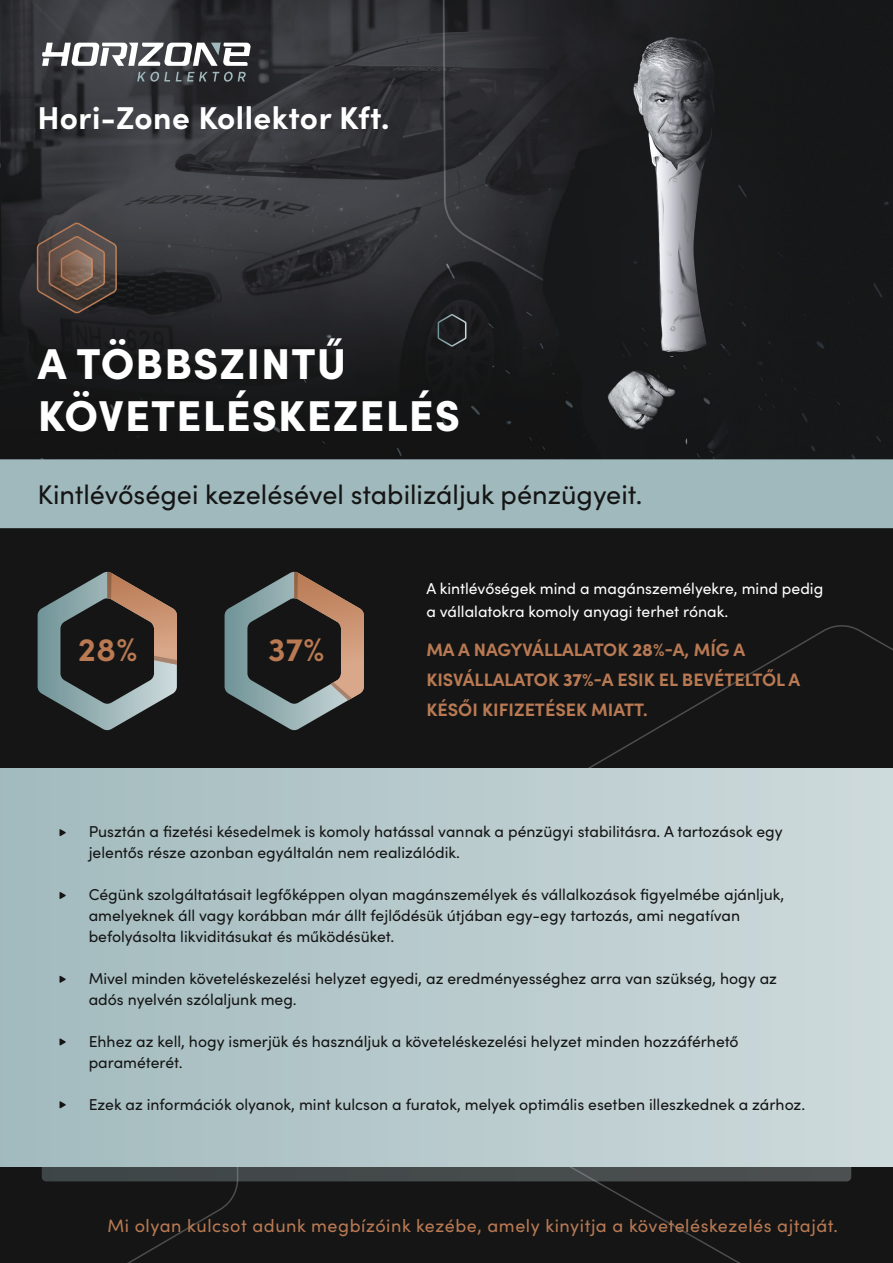
<style>
.page{position:relative;width:893px;height:1263px;background:#151515}
.page>*{position:absolute;margin:0;border:0;box-sizing:border-box;transform-origin:0 0}
.t1{font:900 43.2px/51.9px "Sofia Pro";letter-spacing:.025em;color:#fff}
.t2{font:700 32.85px "Sofia Pro";color:#b87953}
.t3{font:700 31.65px "Sofia Pro";letter-spacing:.015em;color:#fff}
.t4{font:27px "Sofia Pro";color:#151515}
.t5{font:700 18px/30px "Sofia Pro";color:#b87953}
.t6{font:18px "Sofia Pro";letter-spacing:.03em;color:#b87953}
.t7{font:15.75px/21px "Sofia Pro";color:#151515}
.t8{font:15.75px/22.5px "Sofia Pro";color:#fff}
.s1{font-weight:900}
</style>
<div class="page">
<img style="left:0;top:0;width:893px;height:459px">
<svg style="left:137px;top:72px;width:33px;height:10px"></svg>
<svg style="left:176px;top:72px;width:70px;height:10px"></svg>
<svg style="left:42px;top:43px;width:209px;height:23px;background:#9c9c9f"></svg>
<svg style="left:437px;top:313px;width:30px;height:35px"></svg>
<div style="left:0;top:459px;width:893px;height:69px;background:#a0b9bc"></div>
<svg style="left:538px;top:625px;width:355px;height:638px"></svg>
<svg style="left:0;top:1166px;width:238px;height:97px"></svg>
<svg style="left:38px;top:572px;width:139px;height:158px"></svg>
<svg style="left:225px;top:572px;width:139px;height:158px"></svg>
<div style="left:42px;top:811px;width:809px;height:370px;background:linear-gradient(to right,#3e4546,#4d5051);border-radius:4px"></div>
<div style="left:0;top:768px;width:893px;height:398px;background:linear-gradient(to right,#a2babe,#cfdbdd)"></div>
<svg style="left:60px;top:829px;width:6px;height:7px"></svg>
<svg style="left:60px;top:892px;width:6px;height:7px"></svg>
<svg style="left:60px;top:976px;width:6px;height:7px"></svg>
<svg style="left:60px;top:1038px;width:6px;height:8px"></svg>
<svg style="left:60px;top:1101px;width:6px;height:7px"></svg>
<svg style="left:36px;top:221px;width:82px;height:94px;background:#574842"></svg>
<h3 class="t3" style="left:38px;top:93px;width:353px">Hori-Zone Kollektor Kft.</h3>
<h1 class="t1" style="left:38px;top:334px;width:424px">A TÖBBSZINTŰ<br>KÖVETELÉSKEZELÉS</h1>
<h3 class="t4" style="left:38px;top:475px;width:606px">Kintlévőségei kezelésével stabilizáljuk pénzügyeit.</h3>
<h2 class="t2" style="left:78px;top:624px;width:61px">28%</h2>
<h2 class="t2" style="left:268px;top:624px;width:58px">37%</h2>
<p class="t8" style="left:426px;top:577px;width:398px">A kintlévőségek mind a magánszemélyekre, mind pedig a vállalatokra komoly anyagi terhet rónak.</p>
<p class="t5" style="left:426px;top:633px;width:376px">MA A NAGYVÁLLALATOK <span class="s1">28%</span>-A, MÍG A<br>KISVÁLLALATOK <span class="s1">37%</span>-A ESIK EL BEVÉTELTŐL A<br>KÉSŐI KIFIZETÉSEK MIATT.</p>
<p class="t7" style="left:89px;top:820px;width:695px">Pusztán a fizetési késedelmek is komoly hatással vannak a pénzügyi stabilitásra. A tartozások egy jelentős része azonban egyáltalán nem realizálódik.</p>
<p class="t7" style="left:89px;top:883px;width:697px">Cégünk szolgáltatásait legfőképpen olyan magánszemélyek és vállalkozások figyelmébe ajánljuk, amelyeknek áll vagy korábban már állt fejlődésük útjában egy-egy tartozás, ami negatívan befolyásolta likviditásukat és működésüket.</p>
<p class="t7" style="left:89px;top:967px;width:690px">Mivel minden követeléskezelési helyzet egyedi, az eredményességhez arra van szükség, hogy az adós nyelvén szólaljunk meg.</p>
<p class="t7" style="left:89px;top:1030px;width:651px">Ehhez az kell, hogy ismerjük és használjuk a követeléskezelési helyzet minden hozzáférhető paraméterét.</p>
<p class="t7" style="left:89px;top:1093px;width:718px">Ezek az információk olyanok, mint kulcson a furatok, melyek optimális esetben illeszkednek a zárhoz.</p>
<p class="t6" style="left:107px;top:1212px;width:732px">Mi olyan kulcsot adunk megbízóink kezébe, amely kinyitja a követeléskezelés ajtaját.</p>
</div>
